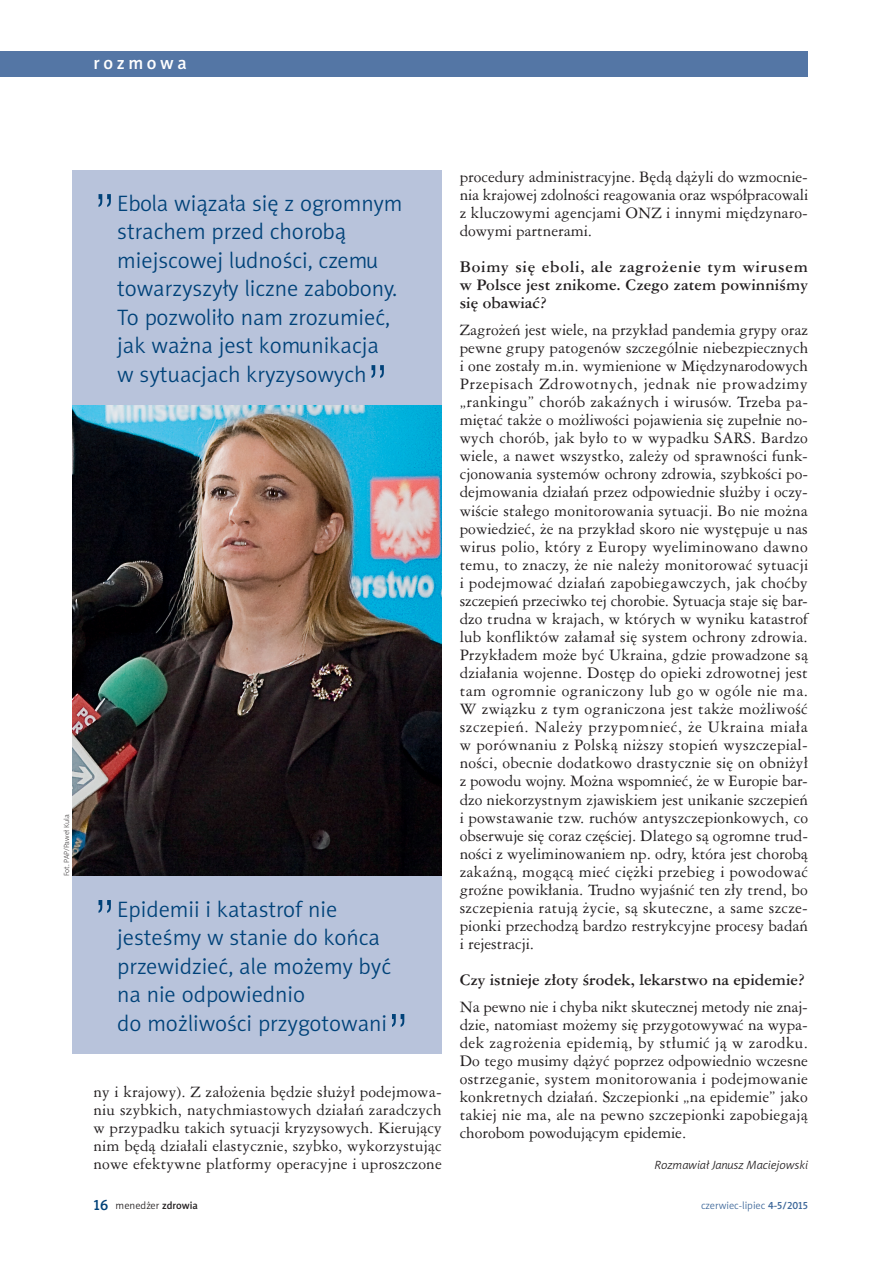
<style>
.page{position:relative;width:893px;height:1263px;background:#fff}
.page>*{position:absolute;margin:0;border:0;box-sizing:border-box;transform-origin:0 0}
.t1{font:52.5px "Swis 721 Lt PL";color:#004279}
.t2{font:22.5px/28.5px "Naomi Sans EFN Light";color:#004279}
.t3{font:18px "Naomi Sans EFN Medium";letter-spacing:.2em;color:#fff}
.t4{font:15px/18px "Ameri Garmnd PL";letter-spacing:.005em;color:#231f20;text-align:justify}
.t5{font:700 15px/18px "Ameri Garmnd PL";color:#231f20;text-align:justify}
.t6{font:italic 12px "Naomi Sans EFN Light";color:#231f20}
.t7{font:10.5px "Naomi Sans EFN Light";color:#3d6799}
.t8{font:10.5px "Naomi Sans EFN Light";color:#231f20}
.t9{font:7.5px "Naomi Sans EFN Thin";letter-spacing:-.01em;color:#231f20}
.s1{font-family:"Naomi Sans EFN Medium";font-size:15px;color:#004279}
.s2{font-family:"Naomi Sans EFN Medium"}
</style>
<div class="page">
<div style="left:0;top:51px;width:808px;height:26px;background:#5476a5"></div>
<img style="left:72px;top:405px;width:370px;height:471px">
<div style="left:72px;top:170px;width:370px;height:235px;background:#b8c3db"></div>
<div style="left:72px;top:876px;width:370px;height:177px;background:#b8c3db"></div>
<p class="t3" style="left:94px;top:52px;width:95px">rozmowa</p>
<p class="t9" style="left:63px;top:876px;width:63px;rotate:-90deg">Fot. PAP/Paweł Kula</p>
<h1 class="t1" style="left:94px;top:180px;width:24px">”</h1>
<h2 class="t2" style="left:117px;top:189px;width:287px">Ebola wiązała się z ogromnym strachem przed chorobą miejscowej ludności, czemu towarzyszyły liczne zabobony.<br>To pozwoliło nam zrozumieć, jak ważna jest komunikacja<br>w sytuacjach kryzysowych</h2>
<h1 class="t1" style="left:366px;top:351px;width:24px">”</h1>
<h1 class="t1" style="left:94px;top:886px;width:24px">”</h1>
<h2 class="t2" style="left:117px;top:895px;width:275px">Epidemii i katastrof nie jesteśmy w stanie do końca przewidzieć, ale możemy być na nie odpowiednio<br>do możliwości przygotowani</h2>
<h1 class="t1" style="left:387px;top:1000px;width:24px">”</h1>
<p class="t4" style="left:94px;top:1083px;width:350px">ny i krajowy). Z założenia będzie służył podejmowa&shy;niu szybkich, natychmiastowych działań zaradczych w przypadku takich sytuacji kryzysowych. Kierujący nim będą działali elastycznie, szybko, wykorzystując nowe efektywne platformy operacyjne i uproszczone</p>
<p class="t4" style="left:460px;top:167px;width:350px">procedury administracyjne. Będą dążyli do wzmocnie&shy;nia krajowej zdolności reagowania oraz współpracowali z kluczowymi agencjami ONZ i innymi międzynaro&shy;dowymi partnerami.</p>
<p class="t5" style="left:460px;top:257px;width:350px">Boimy się eboli, ale zagrożenie tym wirusem w Polsce jest znikome. Czego zatem powinniśmy się obawiać?</p>
<p class="t4" style="left:460px;top:320px;width:350px">Zagrożeń jest wiele, na przykład pandemia grypy oraz pewne grupy patogenów szczególnie niebezpiecznych i one zostały m.in. wymienione w Międzynarodowych Przepisach Zdrowotnych, jednak nie prowadzimy „rankingu” chorób zakaźnych i wirusów. Trzeba pa&shy;miętać także o możliwości pojawienia się zupełnie no&shy;wych chorób, jak było to w wypadku SARS. Bardzo wiele, a nawet wszystko, zależy od sprawności funk&shy;cjonowania systemów ochrony zdrowia, szybkości po&shy;dejmowania działań przez odpowiednie służby i oczy&shy;wiście stałego monitorowania sytuacji. Bo nie można powiedzieć, że na przykład skoro nie występuje u nas wirus polio, który z Europy wyeliminowano dawno temu, to znaczy, że nie należy monitorować sytuacji i podejmować działań zapobiegawczych, jak choćby szczepień przeciwko tej chorobie. Sytuacja staje się bar&shy;dzo trudna w krajach, w których w wyniku katastrof lub konfliktów załamał się system ochrony zdrowia.<br>Przykładem może być Ukraina, gdzie prowadzone są działania wojenne. Dostęp do opieki zdrowotnej jest tam ogromnie ograniczony lub go w ogóle nie ma.<br>W związku z tym ograniczona jest także możliwość szczepień. Należy przypomnieć, że Ukraina miała w porównaniu z Polską niższy stopień wyszczepial&shy;ności, obecnie dodatkowo drastycznie się on obniżył z powodu wojny. Można wspomnieć, że w Europie bar&shy;dzo niekorzystnym zjawiskiem jest unikanie szczepień i powstawanie tzw. ruchów antyszczepionkowych, co obserwuje się coraz częściej. Dlatego są ogromne trud&shy;ności z wyeliminowaniem np. odry, która jest chorobą zakaźną, mogącą mieć ciężki przebieg i powodować groźne powikłania. Trudno wyjaśnić ten zły trend, bo szczepienia ratują życie, są skuteczne, a same szcze&shy;pionki przechodzą bardzo restrykcyjne procesy badań i rejestracji.</p>
<p class="t5" style="left:460px;top:970px;width:346px">Czy istnieje złoty środek, lekarstwo na epidemie?</p>
<p class="t4" style="left:460px;top:997px;width:350px">Na pewno nie i chyba nikt skutecznej metody nie znaj&shy;dzie, natomiast możemy się przygotowywać na wypa&shy;dek zagrożenia epidemią, by stłumić ją w zarodku.<br>Do tego musimy dążyć poprzez odpowiednio wczesne ostrzeganie, system monitorowania i podejmowanie konkretnych działań. Szczepionki „na epidemie” jako takiej nie ma, ale na pewno szczepionki zapobiegają chorobom powodującym epidemie.</p>
<p class="t6" style="left:654px;top:1159px;width:155px">Rozmawiał Janusz Maciejowski</p>
<p class="t8" style="left:94px;top:1199px;width:106px"><span class="s1">16</span> menedżer <span class="s2">zdrowia</span></p>
<p class="t7" style="left:701px;top:1199px;width:108px">czerwiec-lipiec <span class="s2">4-5/2015</span></p>
</div>
